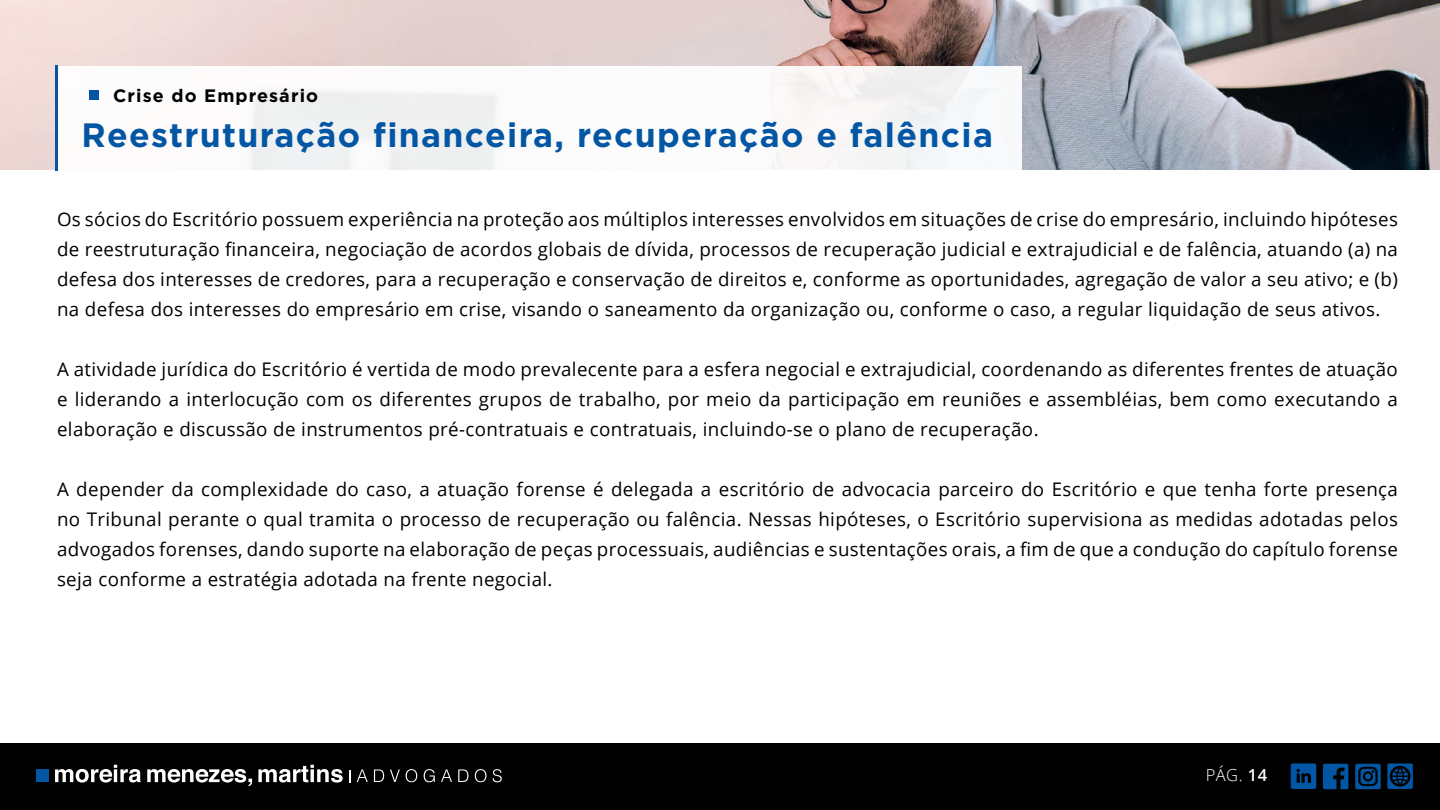
<style>
.page{position:relative;width:1440px;height:810px;background:#fff}
.page>*{position:absolute;margin:0;border:0;box-sizing:border-box;transform-origin:0 0}
.t1{font:700 33.75px "Gotham";letter-spacing:.04em;color:#0356a3}
.t2{font:18.75px/30px "Open Sans";letter-spacing:.02em;color:#000001;text-align:justify}
.t3{font:700 18px "Gotham";letter-spacing:.06em;color:#000001}
</style>
<div class="page">
<div style="left:0;top:743px;width:1440px;height:67px;background:#000001"></div>
<div style="left:36px;top:769px;width:13px;height:13px;background:#0356a3"></div>
<svg style="left:55px;top:765px;width:86px;height:18px"></svg>
<svg style="left:147px;top:769px;width:105px;height:17px"></svg>
<svg style="left:258px;top:765px;width:85px;height:18px"></svg>
<svg style="left:357px;top:769px;width:11px;height:13px"></svg>
<svg style="left:374px;top:769px;width:10px;height:13px"></svg>
<svg style="left:390px;top:769px;width:10px;height:13px"></svg>
<svg style="left:406px;top:769px;width:11px;height:13px"></svg>
<svg style="left:424px;top:769px;width:11px;height:13px"></svg>
<svg style="left:441px;top:769px;width:11px;height:13px"></svg>
<svg style="left:458px;top:769px;width:10px;height:13px"></svg>
<svg style="left:475px;top:769px;width:11px;height:13px"></svg>
<svg style="left:493px;top:769px;width:9px;height:13px"></svg>
<svg style="left:349px;top:770px;width:1px;height:12px"></svg>
<svg style="left:1323px;top:764px;width:25px;height:25px"></svg>
<svg style="left:1291px;top:763px;width:25px;height:26px"></svg>
<svg style="left:1387px;top:763px;width:26px;height:26px"></svg>
<div style="left:1355px;top:764px;width:26px;height:25px;background:#03569f;border-radius:2px"></div>
<svg style="left:1358px;top:767px;width:20px;height:19px"></svg>
<img style="left:0;top:0;width:1440px;height:170px">
<div style="left:57px;top:66px;width:965px;height:105px;background:linear-gradient(to right,#faf9f9,#f7f7f7)"></div>
<hr style="left:56px;top:65px;width:2px;height:106px;background:#0356a3">
<div style="left:89px;top:90px;width:9px;height:10px;background:#0356a3"></div>
<p class="t3" style="left:113px;top:86px;width:206px">Crise do Empresário</p>
<h1 class="t1" style="left:82px;top:116px;width:913px">Reestruturação financeira, recuperação e falência</h1>
<p class="t2" style="left:57px;top:204px;width:1343px">Os sócios do Escritório possuem experiência na proteção aos múltiplos interesses envolvidos em situações de crise do empresário, incluindo hipóteses de reestruturação financeira, negociação de acordos globais de dívida, processos de recuperação judicial e extrajudicial e de falência, atuando (a) na defesa dos interesses de credores, para a recuperação e conservação de direitos e, conforme as oportunidades, agregação de valor a seu ativo; e (b) na defesa dos interesses do empresário em crise, visando o saneamento da organização ou, conforme o caso, a regular liquidação de seus ativos.</p>
<p class="t2" style="left:57px;top:354px;width:1342px">A atividade jurídica do Escritório é vertida de modo prevalecente para a esfera negocial e extrajudicial, coordenando as diferentes frentes de atuação e liderando a interlocução com os diferentes grupos de trabalho, por meio da participação em reuniões e assembléias, bem como executando a elaboração e discussão de instrumentos pré-contratuais e contratuais, incluindo-se o plano de recuperação.</p>
<p class="t2" style="left:57px;top:474px;width:1343px">A depender da complexidade do caso, a atuação forense é delegada a escritório de advocacia parceiro do Escritório e que tenha forte presença no Tribunal perante o qual tramita o processo de recuperação ou falência. Nessas hipóteses, o Escritório supervisiona as medidas adotadas pelos advogados forenses, dando suporte na elaboração de peças processuais, audiências e sustentações orais, a fim de que a condução do capítulo forense seja conforme a estratégia adotada na frente negocial.</p>
</div>
